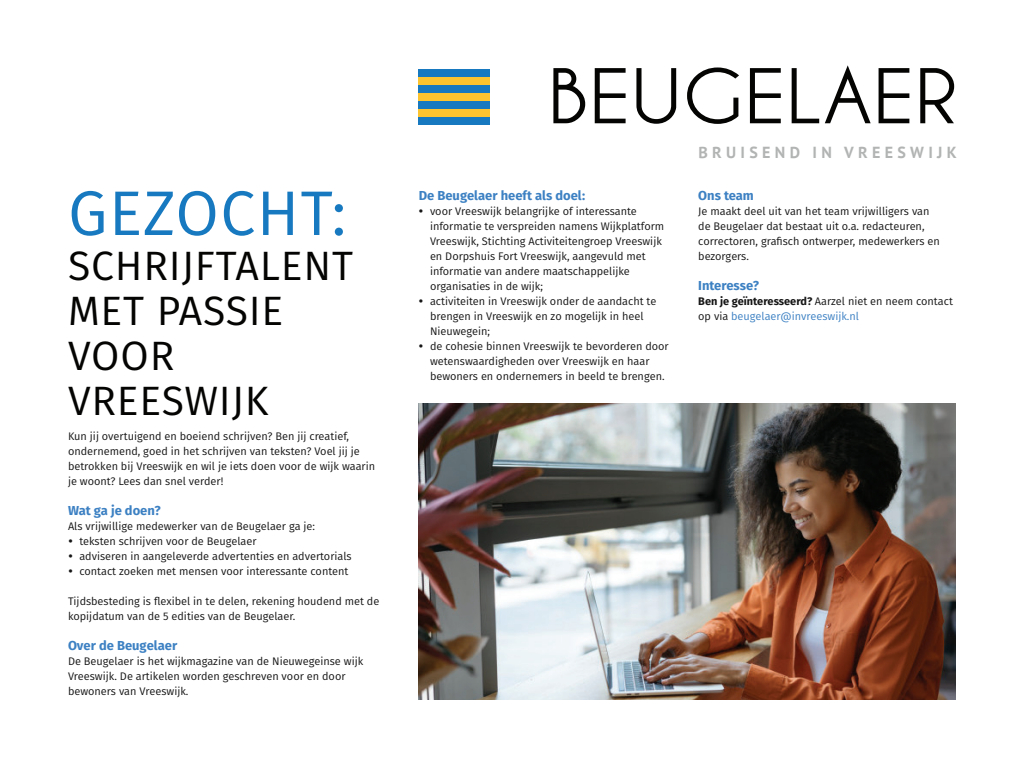
<style>
.page{position:relative;width:1024px;height:768px;background:#fff}
.page>*{position:absolute;margin:0;border:0;box-sizing:border-box;transform-origin:0 0}
.t1{font:700 74.5px "Caviar Dreams";color:#040503;scale:1.09 1}
.t2{font:63px "Fira Sans";letter-spacing:.02em;color:#1779bf}
.t3{font:41px/45px "Fira Sans";letter-spacing:.02em;color:#040503}
.t4{font:700 16px "PT Sans";letter-spacing:.27em;color:#b2b3b3}
.t5{font:700 13px "Fira Sans";color:#3d81c3}
.t6{font:11px/15px "Fira Sans";color:#171616}
.s1{font-weight:700}
.s2{color:#3d81c3}
</style>
<div class="page">
<img style="left:419px;top:404px;width:537px;height:296px">
<div style="left:418px;top:77px;width:71px;height:8px;background:#fec430"></div>
<div style="left:418px;top:85px;width:71px;height:8px;background:#1779bf"></div>
<div style="left:418px;top:93px;width:71px;height:8px;background:#fec430"></div>
<div style="left:418px;top:101px;width:71px;height:8px;background:#1779bf"></div>
<div style="left:418px;top:109px;width:71px;height:8px;background:#fec430"></div>
<div style="left:418px;top:69px;width:71px;height:8px;background:#1779bf"></div>
<div style="left:418px;top:117px;width:71px;height:8px;background:#1779bf"></div>
<h2 class="t2" style="left:68px;top:166px;width:280px">GEZOCHT:</h2>
<h3 class="t3" style="left:68px;top:242px;width:287px">SCHRIJFTALENT<br>MET PASSIE<br>VOOR<br>VREESWIJK</h3>
<p class="t6" style="left:68px;top:428px;width:309px">Kun jij overtuigend en boeiend schrijven? Ben jij creatief, ondernemend, goed in het schrijven van teksten? Voel jij je betrokken bij Vreeswijk en wil je iets doen voor de wijk waarin je woont? Lees dan snel verder!</p>
<p class="t5" style="left:68px;top:500px;width:94px">Wat ga je doen?</p>
<p class="t6" style="left:68px;top:518px;width:249px">Als vrijwillige medewerker van de Beugelaer ga je:</p>
<p class="t6" style="left:68px;top:533px;width:190px">• teksten schrijven voor de Beugelaer</p>
<p class="t6" style="left:68px;top:548px;width:285px">• adviseren in aangeleverde advertenties en advertorials</p>
<p class="t6" style="left:68px;top:563px;width:282px">• contact zoeken met mensen voor interessante content</p>
<p class="t6" style="left:68px;top:593px;width:313px">Tijdsbesteding is flexibel in te delen, rekening houdend met de kopijdatum van de 5 edities van de Beugelaer.</p>
<p class="t5" style="left:68px;top:635px;width:111px">Over de Beugelaer</p>
<p class="t6" style="left:68px;top:653px;width:297px">De Beugelaer is het wijkmagazine van de Nieuwegeinse wijk<br>Vreeswijk. De artikelen worden geschreven voor en door bewoners van Vreeswijk.</p>
<h1 class="t1" style="left:547px;top:54px;width:377px">BEUGELAER</h1>
<p class="t5" style="left:419px;top:185px;width:168px">De Beugelaer heeft als doel:</p>
<p class="t6" style="left:430px;top:203px;width:236px;text-indent:-11px">• voor Vreeswijk belangrijke of interessante informatie te verspreiden namens Wijkplatform Vreeswijk, Stichting Activiteitengroep Vreeswijk en Dorpshuis Fort Vreeswijk, aangevuld met informatie van andere maatschappelijke organisaties in de wijk;</p>
<p class="t6" style="left:430px;top:293px;width:228px;text-indent:-11px">• activiteiten in Vreeswijk onder de aandacht te brengen in Vreeswijk en zo mogelijk in heel<br>Nieuwegein;</p>
<p class="t6" style="left:430px;top:338px;width:240px;text-indent:-11px">• de cohesie binnen Vreeswijk te bevorderen door wetenswaardigheden over Vreeswijk en haar bewoners en ondernemers in beeld te brengen.</p>
<h3 class="t4" style="left:698px;top:142px;width:260px">BRUISEND IN VREESWIJK</h3>
<p class="t5" style="left:698px;top:185px;width:57px">Ons team</p>
<p class="t6" style="left:698px;top:203px;width:243px">Je maakt deel uit van het team vrijwilligers van de Beugelaer dat bestaat uit o.a. redacteuren, correctoren, grafisch ontwerper, medewerkers en bezorgers.</p>
<p class="t5" style="left:698px;top:275px;width:62px">Interesse?</p>
<p class="t6" style="left:698px;top:293px;width:256px"><span class="s1">Ben je geïnteresseerd?</span> Aarzel niet en neem contact op via <span class="s2">beugelaer@invreeswijk.nl</span></p>
</div>
